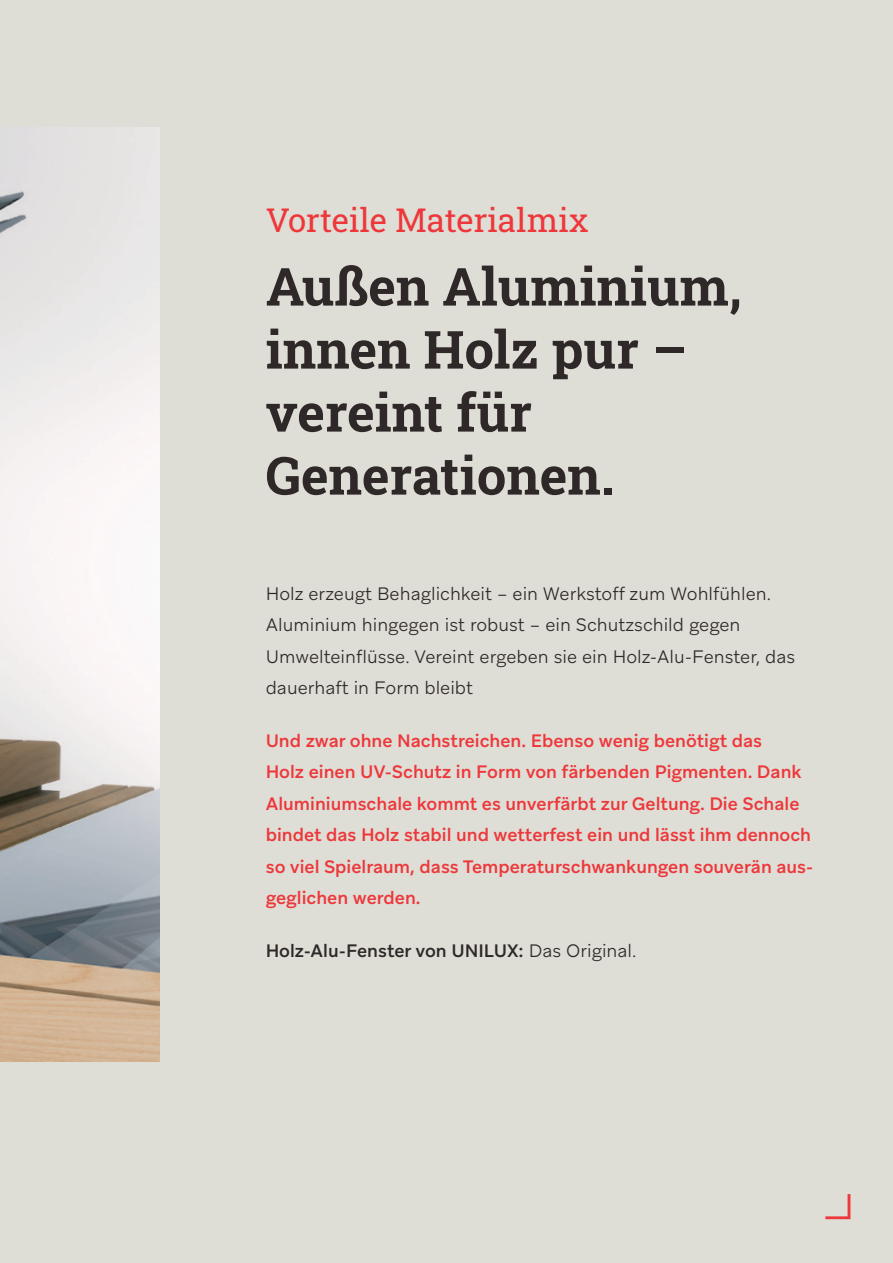
<style>
.page{position:relative;width:893px;height:1263px;background:#deddd6}
.page>*{position:absolute;margin:0;border:0;box-sizing:border-box;transform-origin:0 0}
.t1{font:700 52.5px/63px "Roboto Slab";color:#2f2828}
.t2{font:33px "Roboto Slab";color:#ee373a}
.t3{font:500 18px/31.5px "Aribau Grotesk";color:#ee373a}
.t4{font:300 18px/31.5px "Aribau Grotesk";color:#2f2828}
.t5{font:500 18px "Aribau Grotesk";color:#2f2828}
.s1{font-weight:300}
</style>
<div class="page">
<img style="left:0;top:127px;width:159px;height:935px">
<svg style="left:825px;top:1194px;width:25px;height:25px"></svg>
<h2 class="t2" style="left:266px;top:197px;width:324px">Vorteile Materialmix</h2>
<h1 class="t1" style="left:266px;top:254px;width:477px">Außen Aluminium, innen Holz pur – vereint für<br>Generationen.</h1>
<p class="t4" style="left:266px;top:577px;width:531px">Holz erzeugt Behaglichkeit – ein Werkstoff zum Wohlfühlen.<br>Aluminium hingegen ist robust – ein Schutzschild gegen Umwelteinflüsse. Vereint ergeben sie ein Holz-Alu-Fenster, das dauerhaft in Form bleibt</p>
<p class="t3" style="left:266px;top:724px;width:549px">Und zwar ohne Nachstreichen. Ebenso wenig benötigt das<br>Holz einen UV-Schutz in Form von färbenden Pigmenten. Dank Aluminiumschale kommt es unverfärbt zur Geltung. Die Schale bindet das Holz stabil und wetterfest ein und lässt ihm dennoch so viel Spielraum, dass Temperaturschwankungen souverän aus&shy;geglichen werden.</p>
<p class="t5" style="left:266px;top:939px;width:372px">Holz-Alu-Fenster von UNILUX: <span class="s1">Das Original.</span></p>
</div>
